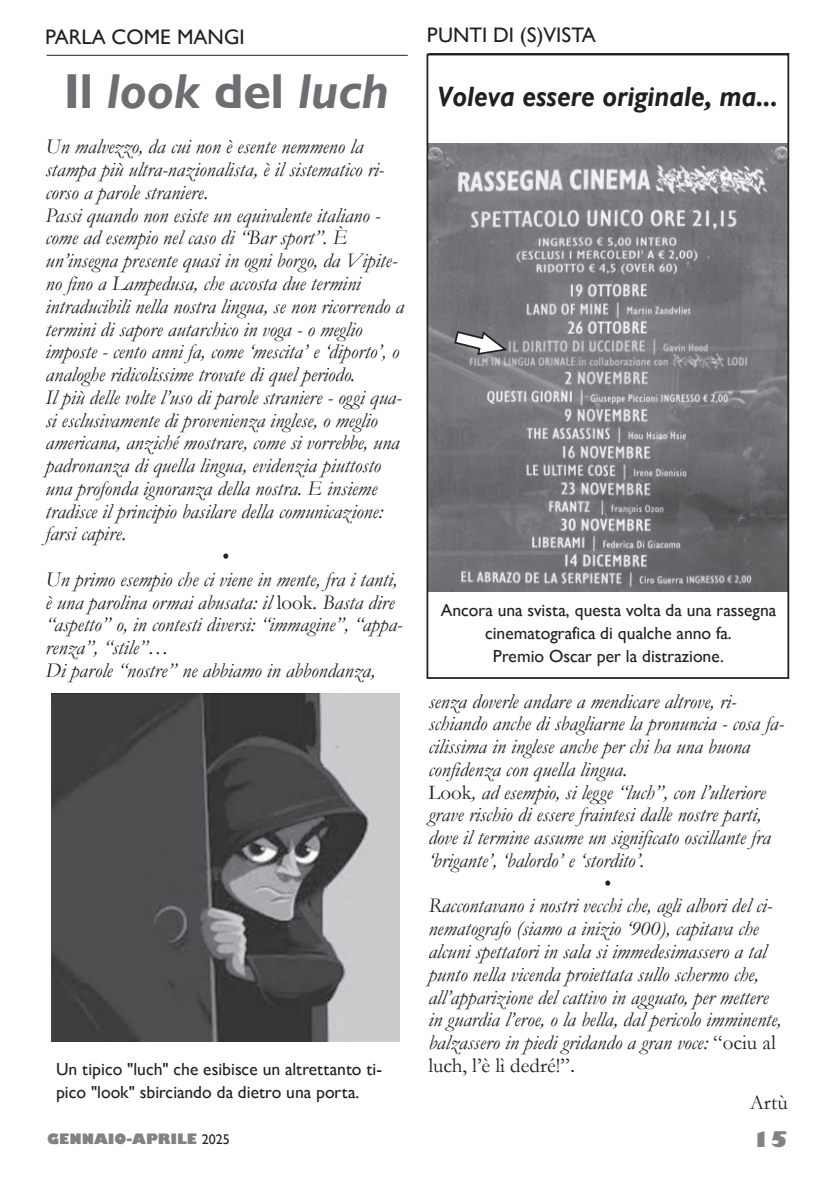
<style>
.page{position:relative;width:819px;height:1191px;background:#fff}
.page>*{position:absolute;margin:0;border:0;box-sizing:border-box;transform-origin:0 0}
.t1{font:italic 700 49px "Gill Sans Nova";color:#6d6e71}
.t2{font:italic 700 28px "Gill Sans Nova";color:#231f20;scale:.95 1}
.t3{font:italic 21px/22.8px "Garamond";color:#231f20}
.t4{font:21px "Gill Sans Nova";color:#231f20}
.t5{font:21px "Garamond";color:#231f20}
.t6{font:800 21px "Gill Sans";color:#808285}
.t7{font:21px "Garamond";color:#231f20;scale:.93 1}
.t8{font:17.5px/22.8px "Gill Sans Nova";color:#231f20;text-align:center}
.t9{font:800 14px "Gill Sans";color:#808285}
.s1{font-style:normal}
.s2{font-family:"Arial";font-style:normal}
.s3{font-family:"Gill Sans Nova";font-weight:400;color:#231f20}
</style>
<div class="page">
<hr style="left:428px;top:53px;width:361px;height:1px;background:#231f20">
<img style="left:429px;top:144px;width:357px;height:447px">
<hr style="left:47px;top:55px;width:361px;height:1px;background:#231f20">
<img style="left:52px;top:693px;width:347px;height:348px">
<svg style="left:453px;top:330px;width:56px;height:26px"></svg>
<div style="left:426px;top:54px;width:363px;height:625px;border:2px solid #231f20"></div>
<p class="t4" style="left:45px;top:24px;width:201px">PARLA COME MANGI</p>
<h1 class="t1" style="left:64px;top:62px;width:326px"><span class="s1">Il</span> look <span class="s1">del</span> luch</h1>
<p class="t3" style="left:45px;top:135px;width:360px">Un malvezzo, da cui non è esente nemmeno la stampa più ultra-nazionalista, è il sistematico ri&shy;corso a parole straniere.<br>Passi quando non esiste un equivalente italiano - come ad esempio nel caso di “Bar sport”. È un’insegna presente quasi in ogni borgo, da Vipite&shy;no fino a Lampedusa, che accosta due termini intraducibili nella nostra lingua, se non ricorrendo a termini di sapore autarchico in voga - o meglio imposte - cento anni fa, come ‘mescita’ e ‘diporto’, o analoghe ridicolissime trovate di quel periodo.<br>Il più delle volte l’uso di parole straniere - oggi qua&shy;si esclusivamente di provenienza inglese, o meglio americana, anziché mostrare, come si vorrebbe, una padronanza di quella lingua, evidenzia piuttosto una profonda ignoranza della nostra. E insieme tradisce il principio basilare della comunicazione: farsi capire.</p>
<p class="t7" style="left:223px;top:542px;width:9px">•</p>
<p class="t3" style="left:45px;top:567px;width:357px">Un primo esempio che ci viene in mente, fra i tanti, è una parolina ormai abusata: il <span class="s1">look</span>. Basta dire “aspetto” o, in contesti diversi: “immagine”, “appa&shy;renza”, “stile”…<br>Di parole “nostre” ne abbiamo in abbondanza,</p>
<p class="t8" style="left:56px;top:1057px;width:327px;text-align:left">Un tipico "luch" che esibisce un altrettanto ti&shy;pico "look" sbirciando da dietro una porta.</p>
<p class="t4" style="left:427px;top:23px;width:171px">PUNTI DI (S)VISTA</p>
<h2 class="t2" style="left:437px;top:80px;width:360px">Voleva essere originale, ma...</h2>
<p class="t8" style="left:441px;top:599px;width:337px">Ancora una svista, questa volta da una rassegna cinematografica di qualche anno fa.<br>Premio Oscar per la distrazione.</p>
<p class="t3" style="left:428px;top:689px;width:356px">senza doverle andare a mendicare altrove, ri&shy;schiando anche di sbagliarne la pronuncia - cosa fa&shy;cilissima in inglese anche per chi ha una buona confidenza con quella lingua.<br><span class="s1">Look</span>, ad esempio, si legge “luch”, con l’ulteriore grave rischio di essere fraintesi dalle nostre parti, dove il termine assume un significato oscillante fra ‘brigante’, ‘balordo’ e ‘stordito’.</p>
<p class="t7" style="left:604px;top:869px;width:9px">•</p>
<p class="t3" style="left:428px;top:894px;width:355px">Raccontavano i nostri vecchi che, agli albori del ci&shy;nematografo (siamo a inizio ‘900), capitava che alcuni spettatori in sala si immedesimassero a tal punto nella vicenda proiettata sullo schermo che, all’apparizione del cattivo in agguato, per mettere in guardia l’eroe, o la bella, dal pericolo imminente, balzassero in piedi gridando a gran voce: <span class="s1">“ociu al luch, l’è lì dedré!”</span><span class="s2">.</span></p>
<p class="t5" style="left:749px;top:1087px;width:39px">Artù</p>
<p class="t9" style="left:47px;top:1133px;width:184px">GENNAIO-APRILE <span class="s3">2025</span></p>
<p class="t6" style="left:752px;top:1131px;width:37px">15</p>
</div>
